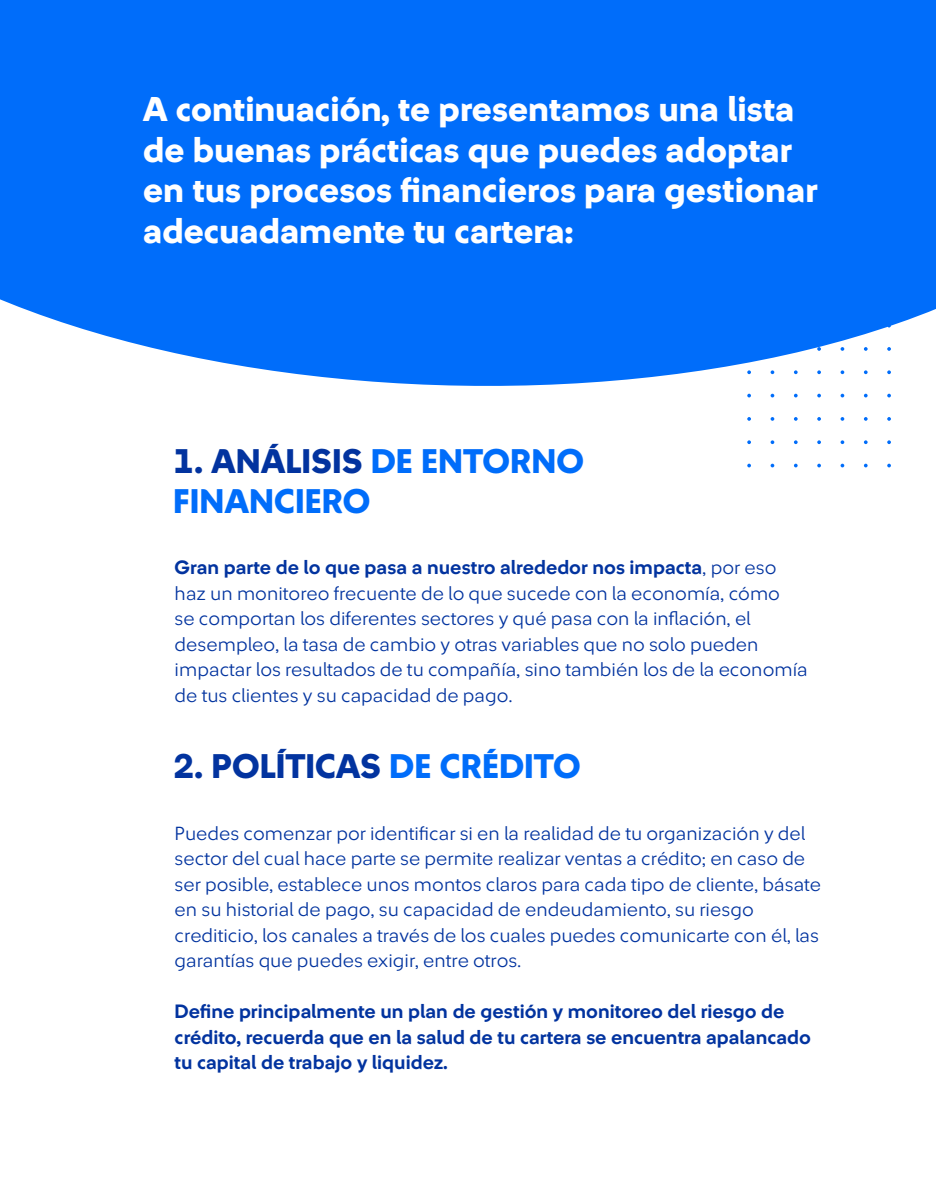
<style>
.page{position:relative;width:936px;height:1191px;background:#fff}
.page>*{position:absolute;margin:0;border:0;box-sizing:border-box;transform-origin:0 0}
.t1{font:34.5px/40.5px "Sura Sans Extranegrita";color:#fff}
.t2{font:34.2px/40.2px "Sura Sans Extranegrita";color:#006dfa}
.t3{font:34.2px "Sura Sans Extranegrita";color:#02339f}
.t4{font:19.5px/25.5px "Sura Sans Ligera";color:#02339f}
.t5{font:19.5px/25.5px "Sura Sans Negrita";color:#02339f}
.s1{color:#02339f}
.s2{font-family:"Sura Sans Ligera"}
.s3{color:#006dfa}
</style>
<div class="page">
<svg style="left:0;top:0;width:935px;height:421px;background:#2482fa"></svg>
<svg style="left:747px;top:324px;width:4px;height:3px"></svg>
<svg style="left:770px;top:324px;width:4px;height:3px"></svg>
<svg style="left:793px;top:324px;width:4px;height:3px"></svg>
<svg style="left:840px;top:324px;width:4px;height:3px"></svg>
<svg style="left:863px;top:324px;width:4px;height:3px"></svg>
<svg style="left:747px;top:347px;width:4px;height:4px"></svg>
<svg style="left:770px;top:347px;width:4px;height:4px"></svg>
<svg style="left:793px;top:347px;width:4px;height:4px"></svg>
<svg style="left:817px;top:347px;width:3px;height:4px"></svg>
<svg style="left:840px;top:347px;width:4px;height:4px"></svg>
<svg style="left:863px;top:347px;width:4px;height:4px"></svg>
<svg style="left:887px;top:347px;width:3px;height:4px"></svg>
<svg style="left:747px;top:370px;width:4px;height:4px"></svg>
<svg style="left:770px;top:370px;width:4px;height:4px"></svg>
<svg style="left:793px;top:370px;width:4px;height:4px"></svg>
<svg style="left:817px;top:370px;width:3px;height:4px"></svg>
<svg style="left:840px;top:370px;width:4px;height:4px"></svg>
<svg style="left:863px;top:370px;width:4px;height:4px"></svg>
<svg style="left:887px;top:370px;width:3px;height:4px"></svg>
<svg style="left:747px;top:394px;width:4px;height:3px"></svg>
<svg style="left:770px;top:394px;width:4px;height:3px"></svg>
<svg style="left:793px;top:394px;width:4px;height:3px"></svg>
<svg style="left:840px;top:394px;width:4px;height:3px"></svg>
<svg style="left:863px;top:394px;width:4px;height:3px"></svg>
<svg style="left:747px;top:417px;width:4px;height:4px"></svg>
<svg style="left:770px;top:417px;width:4px;height:4px"></svg>
<svg style="left:793px;top:417px;width:4px;height:4px"></svg>
<svg style="left:817px;top:417px;width:3px;height:4px"></svg>
<svg style="left:840px;top:417px;width:4px;height:4px"></svg>
<svg style="left:863px;top:417px;width:4px;height:4px"></svg>
<svg style="left:887px;top:417px;width:3px;height:4px"></svg>
<svg style="left:747px;top:440px;width:4px;height:4px"></svg>
<svg style="left:770px;top:440px;width:4px;height:4px"></svg>
<svg style="left:794px;top:440px;width:3px;height:4px"></svg>
<svg style="left:840px;top:440px;width:4px;height:4px"></svg>
<svg style="left:863px;top:440px;width:4px;height:4px"></svg>
<svg style="left:747px;top:464px;width:4px;height:3px"></svg>
<svg style="left:770px;top:464px;width:4px;height:3px"></svg>
<svg style="left:840px;top:464px;width:4px;height:3px"></svg>
<h1 class="t1" style="left:143px;top:90px;width:676px">A continuación, te presentamos una lista de buenas prácticas que puedes adoptar en tus procesos financieros para gestionar adecuadamente tu cartera:</h1>
<h2 class="t2" style="left:173px;top:442px;width:412px"><span class="s1">1. ANÁLISIS</span> DE ENTORNO<br>FINANCIERO</h2>
<p class="t5" style="left:175px;top:555px;width:603px">Gran parte de lo que pasa a nuestro alrededor nos impacta<span class="s2">, por eso</span></p>
<p class="t4" style="left:175px;top:581px;width:634px">haz un monitoreo frecuente de lo que sucede con la economía, cómo<br>se comportan los diferentes sectores y qué pasa con la inflación, el desempleo, la tasa de cambio y otras variables que no solo pueden impactar los resultados de tu compañía, sino también los de la economía de tus clientes y su capacidad de pago.</p>
<h2 class="t3" style="left:173px;top:748px;width:409px">2. POLÍTICAS <span class="s3">DE CRÉDITO</span></h2>
<p class="t4" style="left:175px;top:821px;width:648px">Puedes comenzar por identificar si en la realidad de tu organización y del sector del cual hace parte se permite realizar ventas a crédito; en caso de ser posible, establece unos montos claros para cada tipo de cliente, básate en su historial de pago, su capacidad de endeudamiento, su riesgo crediticio, los canales a través de los cuales puedes comunicarte con él, las garantías que puedes exigir, entre otros.</p>
<p class="t5" style="left:175px;top:999px;width:638px">Define principalmente un plan de gestión y monitoreo del riesgo de crédito, recuerda que en la salud de tu cartera se encuentra apalancado tu capital de trabajo y liquidez.</p>
</div>
